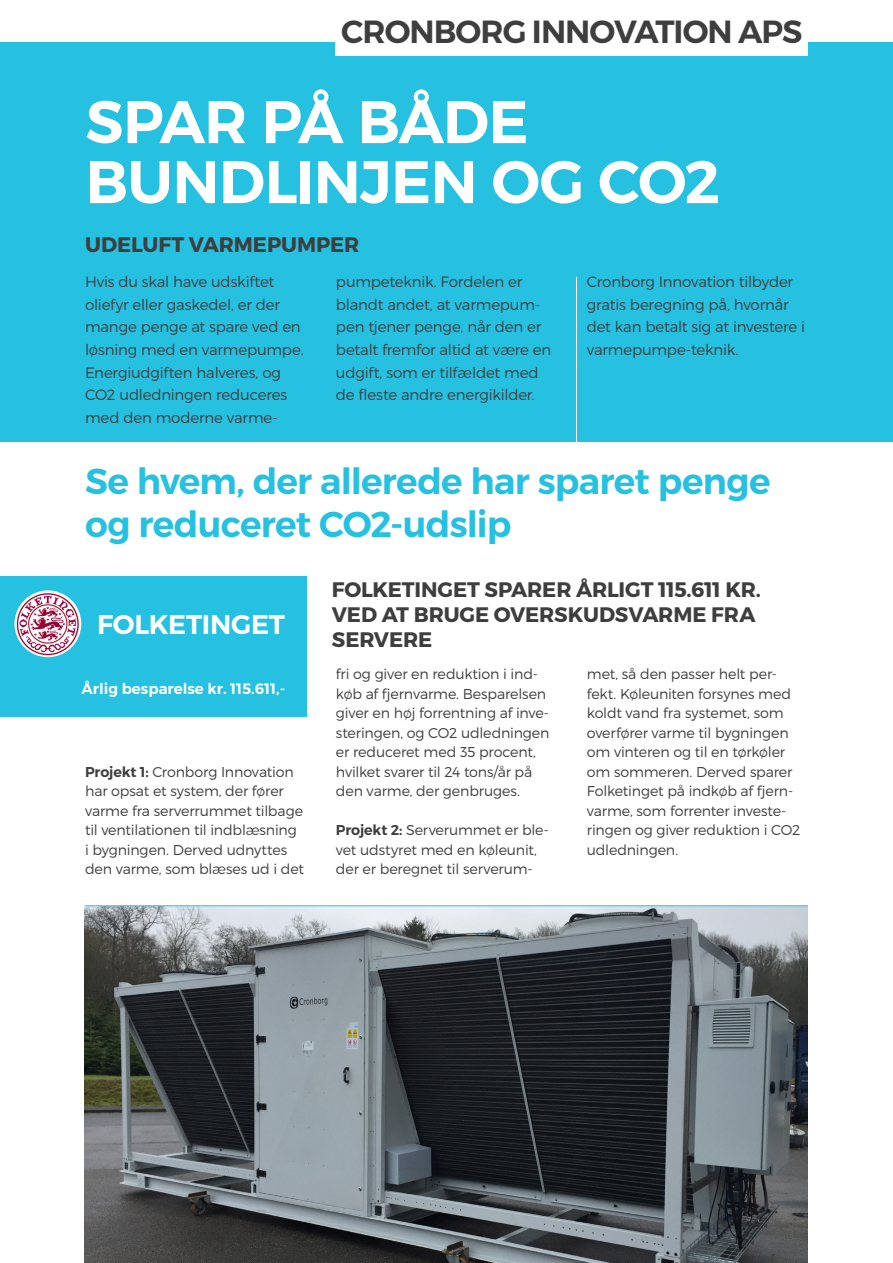
<style>
.page{position:relative;width:893px;height:1263px;background:#fff}
.page>*{position:absolute;margin:0;border:0;box-sizing:border-box;transform-origin:0 0}
.t1{font:600 60px/60px "Montserrat";letter-spacing:-.015em;color:#fff}
.t2{font:600 36px/43.2px "Montserrat";letter-spacing:-.025em;color:#26c0e0}
.t3{font:600 31.95px "Montserrat";letter-spacing:-.03em;color:#3e3e3f}
.t4{font:600 27px "Montserrat";letter-spacing:-.01em;color:#fff}
.t5{font:700 21px/25.2px "Montserrat";letter-spacing:-.01em;color:#3e3e3f}
.t6{font:300 15px/22.5px "Montserrat";letter-spacing:-.015em;color:#3e3e3f}
.t7{font:600 15px "Montserrat";color:#fff}
.t8{font:300 14.25px/19.5px "Montserrat";letter-spacing:-.01em;color:#3e3e3f}
.s1{font-weight:600}
</style>
<div class="page">
<div style="left:0;top:43px;width:893px;height:399px;background:#26c0e0"></div>
<div style="left:0;top:576px;width:306px;height:141px;background:#26c0e0"></div>
<hr style="left:576px;top:277px;width:1px;height:166px;background:#fff">
<img style="left:85px;top:906px;width:723px;height:357px">
<div style="left:336px;top:0;width:472px;height:55px;background:#fff"></div>
<img style="left:15px;top:590px;width:66px;height:67px;border-radius:33px">
<hr style="left:85px;top:905px;width:723px;height:1px;background:#26c0e0">
<h3 class="t3" style="left:341px;top:11px;width:463px">CRONBORG INNOVATION APS</h3>
<h1 class="t1" style="left:85px;top:92px;width:636px">SPAR PÅ BÅDE<br>BUNDLINJEN OG CO2</h1>
<h3 class="t5" style="left:85px;top:233px;width:276px">UDELUFT VARMEPUMPER</h3>
<p class="t6" style="left:85px;top:271px;width:220px">Hvis du skal have udskiftet oliefyr eller gaskedel, er der mange penge at spare ved en løsning med en varmepumpe.<br>Energiudgiften halveres, og<br>CO2 udledningen reduceres med den moderne varme-</p>
<p class="t6" style="left:336px;top:271px;width:217px">pumpeteknik. Fordelen er blandt andet, at varmepum&shy;pen tjener penge, når den er betalt fremfor altid at være en udgift, som er tilfældet med de fleste andre energikilder.</p>
<p class="t6" style="left:587px;top:271px;width:220px">Cronborg Innovation tilbyder gratis beregning på, hvornår det kan betalt sig at investere i varmepumpe-teknik.</p>
<h2 class="t2" style="left:85px;top:460px;width:687px">Se hvem, der allerede har sparet penge og reduceret CO2-udslip</h2>
<h3 class="t5" style="left:332px;top:577px;width:431px">FOLKETINGET SPARER ÅRLIGT 115.611 KR.<br>VED AT BRUGE OVERSKUDSVARME FRA<br>SERVERE</h3>
<h3 class="t4" style="left:97px;top:607px;width:189px">FOLKETINGET</h3>
<p class="t7" style="left:82px;top:679px;width:205px">Årlig besparelse kr. 115.611,-</p>
<p class="t8" style="left:85px;top:762px;width:220px"><span class="s1">Projekt 1:</span> Cronborg Innovation har opsat et system, der fører varme fra serverrummet tilbage til ventilationen til indblæsning i bygningen. Derved udnyttes den varme, som blæses ud i det</p>
<p class="t8" style="left:336px;top:664px;width:215px">fri og giver en reduktion i ind&shy;køb af fjernvarme. Besparelsen giver en høj forrentning af inve&shy;steringen, og CO2 udledningen er reduceret med 35 procent, hvilket svarer til 24 tons/år på den varme, der genbruges.</p>
<p class="t8" style="left:336px;top:820px;width:214px"><span class="s1">Projekt 2:</span> Serverummet er ble&shy;vet udstyret med en køleunit, der er beregnet til serverum-</p>
<p class="t8" style="left:587px;top:664px;width:215px">met, så den passer helt per&shy;fekt. Køleuniten forsynes med koldt vand fra systemet, som overfører varme til bygningen om vinteren og til en tørkøler om sommeren. Derved sparer<br>Folketinget på indkøb af fjern&shy;varme, som forrenter investe&shy;ringen og giver reduktion i CO2 udledningen.</p>
</div>
